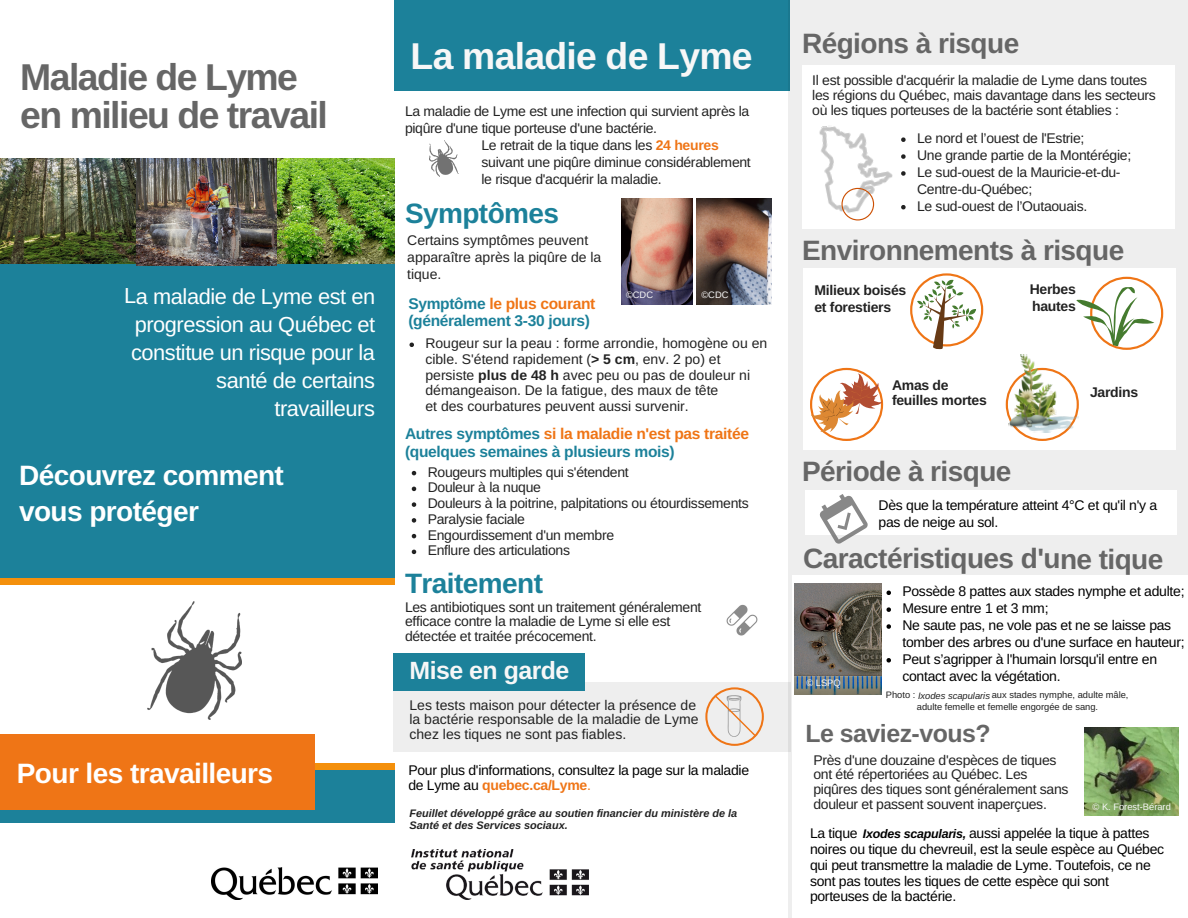
<style>
.page{position:relative;width:1188px;height:918px;background:#fff}
.page>*{position:absolute;margin:0;border:0;box-sizing:border-box;transform-origin:0 0}
.t1{font:700 37.35px/38.2px "Arimo";letter-spacing:-.04em;color:#666}
.t2{font:700 37.35px "Arimo";letter-spacing:-.02em;color:#f7f7f7}
.t3{font:700 28.05px "Arimo";letter-spacing:-.02em;color:#666}
.t4{font:700 28.05px/36px "Arimo";letter-spacing:-.02em;color:#fff}
.t5{font:700 28.05px "Arimo";letter-spacing:-.02em;color:#1c819a}
.t6{font:700 24.9px "Arimo";letter-spacing:-.02em;color:#666}
.t7{font:700 24.9px "Arimo";letter-spacing:-.02em;color:#f7f7f7}
.t8{font:21.75px/28.2px "Arimo";letter-spacing:-.02em;color:#fff;text-align:right}
.t9{font:700 15.6px/16.8px "Arimo";letter-spacing:-.02em;color:#1c819a}
.t10{font:13.95px/16.8px "Arimo";letter-spacing:-.02em;color:#222}
.t11{font:13.95px/16.8px "Arimo";letter-spacing:-.02em;color:#000}
.t12{font:13.95px/15.8px "Arimo";color:#222}
.t13{font:700 13.95px/16.8px "Arimo";letter-spacing:-.02em;color:#222}
.t14{font:italic 700 12.45px "Arimo";letter-spacing:-.02em;color:#000}
.t15{font:italic 700 10.95px/11.2px "Arimo";color:#222}
.t16{font:9.3px/11.2px "Arimo";color:#222;text-align:center}
.t17{font:9.3px "Arimo";color:#f7f7f7}
.s1{font-weight:700;color:#ef7516}
.s2{color:#ef7516}
.s3{font-weight:700}
.s4{font-style:italic}
</style>
<div class="page">
<div style="left:0;top:159px;width:395px;height:663px;background:#1c819a"></div>
<img style="left:277px;top:159px;width:118px;height:104px">
<img style="left:0;top:159px;width:136px;height:104px">
<div style="left:0;top:578px;width:395px;height:191px;background:#f4900c"></div>
<div style="left:0;top:585px;width:397px;height:178px;background:#fff"></div>
<img style="left:147px;top:602px;width:95px;height:118px">
<div style="left:0;top:735px;width:315px;height:75px;background:#ef7516"></div>
<img style="left:136px;top:159px;width:141px;height:107px">
<img style="left:412px;top:849px;width:176px;height:51px">
<img style="left:621px;top:198px;width:72px;height:107px">
<img style="left:696px;top:198px;width:76px;height:107px">
<svg style="left:410px;top:343px;width:4px;height:4px"></svg>
<svg style="left:412px;top:471px;width:4px;height:4px"></svg>
<svg style="left:412px;top:487px;width:4px;height:4px"></svg>
<svg style="left:412px;top:502px;width:4px;height:5px"></svg>
<svg style="left:412px;top:518px;width:4px;height:5px"></svg>
<svg style="left:412px;top:534px;width:4px;height:4px"></svg>
<svg style="left:412px;top:550px;width:4px;height:4px"></svg>
<div style="left:394px;top:682px;width:397px;height:70px;background:#eee"></div>
<svg style="left:705px;top:687px;width:59px;height:59px"></svg>
<div style="left:394px;top:654px;width:191px;height:37px;background:#1c819a"></div>
<div style="left:394px;top:0;width:396px;height:91px;background:#1c819a"></div>
<img style="left:430px;top:141px;width:29px;height:36px">
<img style="left:726px;top:604px;width:32px;height:32px">
<div style="left:789px;top:0;width:399px;height:918px;background:#eee"></div>
<div style="left:806px;top:490px;width:371px;height:45px;background:#fff"></div>
<div style="left:792px;top:575px;width:396px;height:343px;background:#fff"></div>
<img style="left:1084px;top:728px;width:95px;height:88px">
<svg style="left:886px;top:591px;width:5px;height:4px"></svg>
<svg style="left:886px;top:607px;width:5px;height:5px"></svg>
<svg style="left:886px;top:624px;width:5px;height:5px"></svg>
<svg style="left:886px;top:658px;width:5px;height:5px"></svg>
<div style="left:802px;top:65px;width:372px;height:163px;background:#fff"></div>
<div style="left:803px;top:269px;width:373px;height:181px;background:#fff"></div>
<svg style="left:910px;top:273px;width:73px;height:77px"></svg>
<svg style="left:1076px;top:277px;width:87px;height:73px"></svg>
<svg style="left:810px;top:368px;width:73px;height:73px"></svg>
<svg style="left:1021px;top:434px;width:43px;height:7px"></svg>
<img style="left:819px;top:126px;width:87px;height:95px">
<svg style="left:842px;top:188px;width:32px;height:32px"></svg>
<svg style="left:819px;top:494px;width:49px;height:50px"></svg>
<img style="left:1005px;top:354px;width:74px;height:80px">
<img style="left:794px;top:584px;width:88px;height:110px">
<img style="left:212px;top:867px;width:166px;height:33px">
<h1 class="t1" style="left:20px;top:58px;width:309px">Maladie de Lyme en milieu de travail</h1>
<h3 class="t8" style="left:124px;top:282px;width:252px">La maladie de Lyme est en progression au Québec et constitue un risque pour la santé de certains travailleurs</h3>
<h2 class="t4" style="left:19px;top:457px;width:266px">Découvrez comment vous protéger</h2>
<h2 class="t4" style="left:17px;top:756px;width:258px">Pour les travailleurs</h2>
<h1 class="t2" style="left:411px;top:35px;width:343px">La maladie de Lyme</h1>
<p class="t10" style="left:405px;top:103px;width:346px">La maladie de Lyme est une infection qui survient après la piqûre d'une tique porteuse d'une bactérie.</p>
<p class="t10" style="left:482px;top:137px;width:271px">Le retrait de la tique dans les <span class="s1">24 heures </span>suivant une piqûre diminue considérablement le risque d'acquérir la maladie.</p>
<h2 class="t5" style="left:405px;top:197px;width:156px">Symptômes</h2>
<p class="t12" style="left:407px;top:232px;width:196px;line-height:16.8px">Certains symptômes peuvent apparaître après la piqûre de la tique.</p>
<p class="t9" style="left:408px;top:295px;width:189px">Symptôme <span class="s2">le plus courant </span>(généralement 3-30 jours)</p>
<p class="t17" style="left:626px;top:290px;width:29px">©CDC</p>
<p class="t17" style="left:701px;top:290px;width:29px">©CDC</p>
<p class="t12" style="left:425px;top:335px;width:343px">Rougeur sur la peau : forme arrondie, homogène ou en cible. S'étend rapidement (<span class="s3">&gt; 5 cm</span>, env. 2 po) et persiste <span class="s3">plus de 48 h</span> avec peu ou pas de douleur ni démangeaison. De la fatigue, des maux de tête<br>et des courbatures peuvent aussi survenir.</p>
<p class="t9" style="left:405px;top:425px;width:346px;line-height:18px">Autres symptômes <span class="s2">si la maladie n'est pas traitée </span>(quelques semaines à plusieurs mois)</p>
<p class="t10" style="left:428px;top:464px;width:323px;line-height:15.8px">Rougeurs multiples qui s'étendent<br>Douleur à la nuque<br>Douleurs à la poitrine, palpitations ou étourdissements<br>Paralysie faciale<br>Engourdissement d'un membre<br>Enflure des articulations</p>
<h2 class="t5" style="left:405px;top:568px;width:140px">Traitement</h2>
<p class="t10" style="left:405px;top:600px;width:298px;line-height:14.7px">Les antibiotiques sont un traitement généralement efficace contre la maladie de Lyme si elle est détectée et traitée précocement.</p>
<h3 class="t7" style="left:410px;top:657px;width:161px">Mise en garde</h3>
<p class="t12" style="left:410px;top:698px;width:290px;line-height:14.7px">Les tests maison pour détecter la présence de la bactérie responsable de la maladie de Lyme chez les tiques ne sont pas fiables.</p>
<p class="t11" style="left:408px;top:763px;width:342px;line-height:14.7px">Pour plus d'informations, consultez la page sur la maladie de Lyme au <span class="s1">quebec.ca/Lyme</span><span class="s2">.</span></p>
<p class="t15" style="left:410px;top:808px;width:329px">Feuillet développé grâce au soutien financier du ministère de la<br>Santé et des Services sociaux.</p>
<h2 class="t3" style="left:802px;top:28px;width:219px">Régions à risque</h2>
<p class="t10" style="left:812px;top:73px;width:345px;line-height:14.7px">Il est possible d'acquérir la maladie de Lyme dans toutes les régions du Québec, mais davantage dans les secteurs où les tiques porteuses de la bactérie sont établies :</p>
<p class="t10" style="left:917px;top:130px;width:216px">Le nord et l’ouest de l'Estrie;<br>Une grande partie de la Montérégie;<br>Le sud-ouest de la Mauricie-et-du-<br>Centre-du-Québec;<br>Le sud-ouest de l’Outaouais.</p>
<h2 class="t3" style="left:802px;top:235px;width:324px">Environnements à risque</h2>
<p class="t13" style="left:814px;top:282px;width:93px">Milieux boisés et forestiers</p>
<p class="t13" style="left:1030px;top:281px;width:47px">Herbes hautes</p>
<p class="t13" style="left:892px;top:377px;width:96px;line-height:15.8px">Amas de feuilles mortes</p>
<p class="t13" style="left:1090px;top:384px;width:50px">Jardins</p>
<h2 class="t3" style="left:802px;top:455px;width:211px">Période à risque</h2>
<p class="t11" style="left:879px;top:497px;width:280px">Dès que la température atteint 4°C et qu'il n'y a pas de neige au sol.</p>
<h2 class="t3" style="left:803px;top:543px;width:362px">Caractéristiques d'une tique</h2>
<p class="t17" style="left:806px;top:678px;width:36px">© LSPQ</p>
<p class="t11" style="left:902px;top:583px;width:284px">Possède 8 pattes aux stades nymphe et adulte; Mesure entre 1 et 3 mm;<br>Ne saute pas, ne vole pas et ne se laisse pas tomber des arbres ou d'une surface en hauteur; Peut s’agripper à l'humain lorsqu'il entre en contact avec la végétation.</p>
<p class="t16" style="left:886px;top:690px;width:244px">Photo : <span class="s4">Ixodes scapularis</span> aux stades nymphe, adulte mâle, adulte femelle et femelle engorgée de sang.</p>
<h3 class="t6" style="left:805px;top:720px;width:187px">Le saviez-vous?</h3>
<p class="t10" style="left:813px;top:753px;width:257px;line-height:14.7px">Près d'une douzaine d'espèces de tiques ont été répertoriées au Québec. Les piqûres des tiques sont généralement sans douleur et passent souvent inaperçues.</p>
<p class="t17" style="left:1093px;top:802px;width:80px">© K. Forest-Bérard</p>
<p class="t11" style="left:810px;top:826px;width:356px;line-height:15.8px;text-indent:159px">aussi appelée la tique à pattes noires ou tique du chevreuil, est la seule espèce au Québec qui peut transmettre la maladie de Lyme. Toutefois, ce ne sont pas toutes les tiques de cette espèce qui sont porteuses de la bactérie.</p>
<p class="t11" style="left:810px;top:825px;width:49px">La tique</p>
<p class="t14" style="left:863px;top:827px;width:105px">Ixodes scapularis,</p>
</div>
